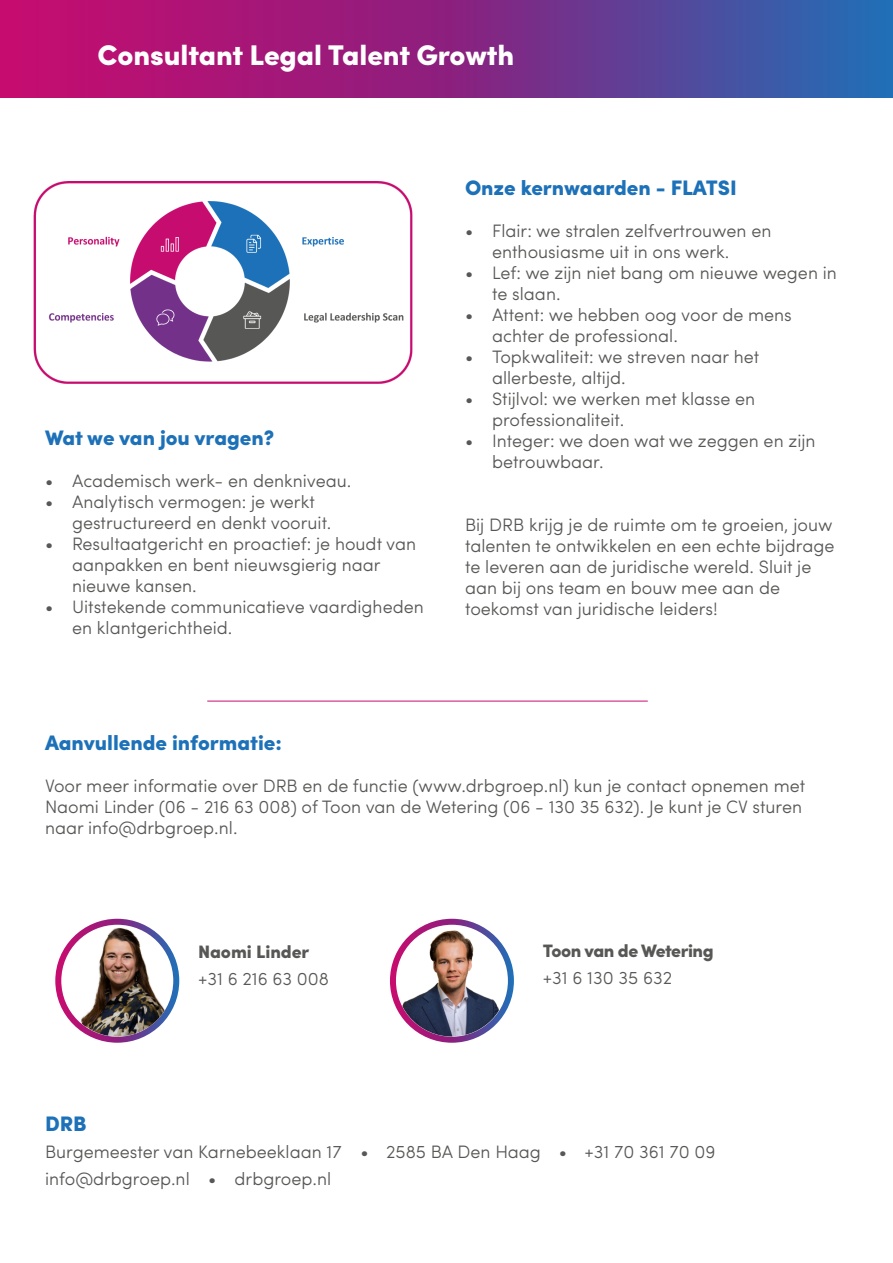
<style>
.page{position:relative;width:893px;height:1263px;background:#fff}
.page>*{position:absolute;margin:0;border:0;box-sizing:border-box;transform-origin:0 0}
.t1{font:900 28.5px "Sofia Pro";letter-spacing:-.005em;color:#fff}
.t2{font:900 21px "Sofia Pro";color:#1d71b8}
.t3{font:300 18px/21px "Sofia Pro";color:#575756}
.t4{font:900 18px "Sofia Pro";letter-spacing:-.025em;color:#575756}
.t5{font:900 18px "Sofia Pro";letter-spacing:-.005em;color:#575756}
</style>
<div class="page">
<svg style="left:0;top:0;width:893px;height:98px;background:#7f2e88"></svg>
<svg style="left:55px;top:919px;width:124px;height:124px"></svg>
<svg style="left:390px;top:919px;width:124px;height:124px"></svg>
<img style="left:61px;top:925px;width:112px;height:111px;border-radius:50%">
<img style="left:396px;top:925px;width:112px;height:111px;border-radius:50%">
<hr style="left:207px;top:701px;width:441px;height:1px;background:#c70c6f">
<img style="left:33px;top:181px;width:380px;height:202px">
<h1 class="t1" style="left:98px;top:44px;width:418px">Consultant Legal Talent Growth</h1>
<p class="t2" style="left:45px;top:429px;width:231px">Wat we van jou vragen?</p>
<p class="t3" style="left:45px;top:472px;width:308px">• Academisch werk- en denkniveau.</p>
<p class="t3" style="left:72px;top:493px;width:261px;text-indent:-27px">• Analytisch vermogen: je werkt gestructureerd en denkt vooruit.</p>
<p class="t3" style="left:72px;top:535px;width:346px;text-indent:-27px">• Resultaatgericht en proactief: je houdt van aanpakken en bent nieuwsgierig naar nieuwe kansen.</p>
<p class="t3" style="left:72px;top:598px;width:353px;text-indent:-27px">• Uitstekende communicatieve vaardigheden en klantgerichtheid.</p>
<p class="t2" style="left:465px;top:179px;width:273px">Onze kernwaarden - FLATSI</p>
<p class="t3" style="left:492px;top:222px;width:281px;text-indent:-27px">• Flair: we stralen zelfvertrouwen en enthousiasme uit in ons werk.</p>
<p class="t3" style="left:492px;top:264px;width:346px;text-indent:-27px">• Lef: we zijn niet bang om nieuwe wegen in te slaan.</p>
<p class="t3" style="left:492px;top:306px;width:301px;text-indent:-27px">• Attent: we hebben oog voor de mens achter de professional.</p>
<p class="t3" style="left:492px;top:348px;width:269px;text-indent:-27px">• Topkwaliteit: we streven naar het allerbeste, altijd.</p>
<p class="t3" style="left:492px;top:390px;width:265px;text-indent:-27px">• Stijlvol: we werken met klasse en professionaliteit.</p>
<p class="t3" style="left:492px;top:432px;width:325px;text-indent:-27px">• Integer: we doen wat we zeggen en zijn betrouwbaar.</p>
<p class="t3" style="left:465px;top:516px;width:371px">Bij DRB krijg je de ruimte om te groeien, jouw talenten te ontwikkelen en een echte bijdrage te leveren aan de juridische wereld. Sluit je aan bij ons team en bouw mee aan de toekomst van juridische leiders!</p>
<p class="t2" style="left:45px;top:734px;width:238px">Aanvullende informatie:</p>
<p class="t3" style="left:45px;top:777px;width:762px">Voor meer informatie over DRB en de functie (www.drbgroep.nl) kun je contact opnemen met<br>Naomi Linder (06 - 216 63 008) of Toon van de Wetering (06 - 130 35 632). Je kunt je CV sturen naar info@drbgroep.nl.</p>
<p class="t5" style="left:198px;top:944px;width:113px">Naomi Linder</p>
<p class="t3" style="left:198px;top:970px;width:133px">+31 6 216 63 008</p>
<p class="t4" style="left:543px;top:943px;width:172px">Toon van de Wetering</p>
<p class="t3" style="left:543px;top:969px;width:131px">+31 6 130 35 632</p>
<p class="t2" style="left:45px;top:1115px;width:43px">DRB</p>
<p class="t3" style="left:45px;top:1140px;width:672px;line-height:27px">Burgemeester van Karnebeeklaan 17 • 2585 BA Den Haag • +31 70 361 70 09 info@drbgroep.nl • drbgroep.nl</p>
</div>
